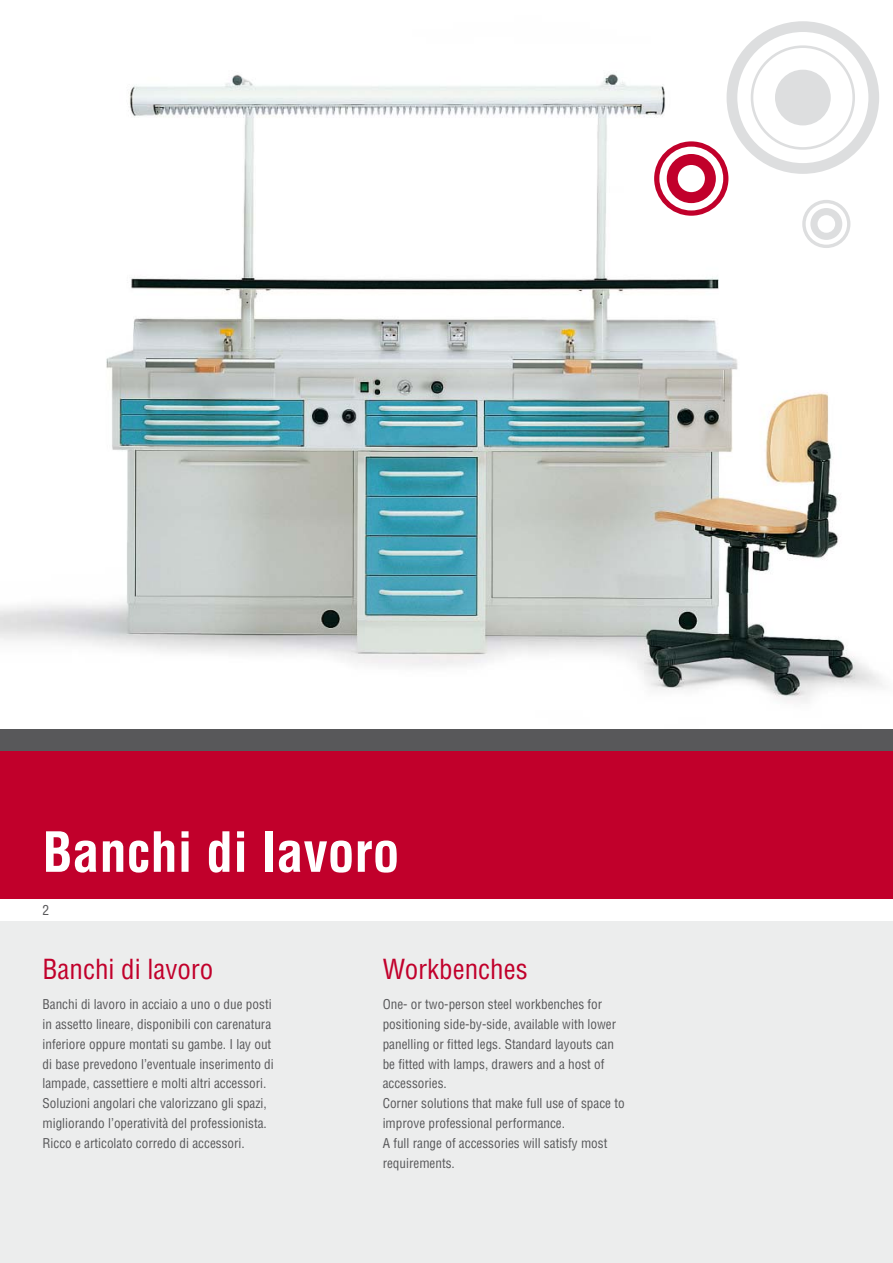
<style>
.page{position:relative;width:893px;height:1263px;background:#fff}
.page>*{position:absolute;margin:0;border:0;box-sizing:border-box;transform-origin:0 0}
.t1{font:700 condensed 54px "Helvetica";color:#fff}
.t2{font:condensed 27px "Helvetica";color:#c1002b}
.t3{font:condensed 13.5px "Helvetica";color:#58585a}
.t4{font:condensed 13.2px/19.8px "Helvetica";color:#58585a}
</style>
<div class="page">
<img style="left:0;top:74px;width:883px;height:628px">
<div style="left:0;top:921px;width:893px;height:342px;background:#eceded"></div>
<div style="left:0;top:750px;width:893px;height:149px;background:#c1002b"></div>
<div style="left:0;top:729px;width:893px;height:21px;background:#58585a"></div>
<svg style="left:654px;top:21px;width:225px;height:227px"></svg>
<h1 class="t1" style="left:43px;top:831px;width:358px">Banchi di lavoro</h1>
<p class="t3" style="left:43px;top:905px;width:8px">2</p>
<h2 class="t2" style="left:43px;top:958px;width:172px">Banchi di lavoro</h2>
<p class="t4" style="left:43px;top:995px;width:233px">Banchi di lavoro in acciaio a uno o due posti in assetto lineare, disponibili con carenatura inferiore oppure montati su gambe. I lay out di base prevedono l’eventuale inserimento di lampade, cassettiere e molti altri accessori.<br>Soluzioni angolari che valorizzano gli spazi, migliorando l’operatività del professionista.<br>Ricco e articolato corredo di accessori.</p>
<h2 class="t2" style="left:383px;top:958px;width:146px">Workbenches</h2>
<p class="t4" style="left:383px;top:995px;width:243px">One- or two-person steel workbenches for positioning side-by-side, available with lower panelling or fitted legs. Standard layouts can be fitted with lamps, drawers and a host of accessories.<br>Corner solutions that make full use of space to improve professional performance.<br>A full range of accessories will satisfy most requirements.</p>
</div>
